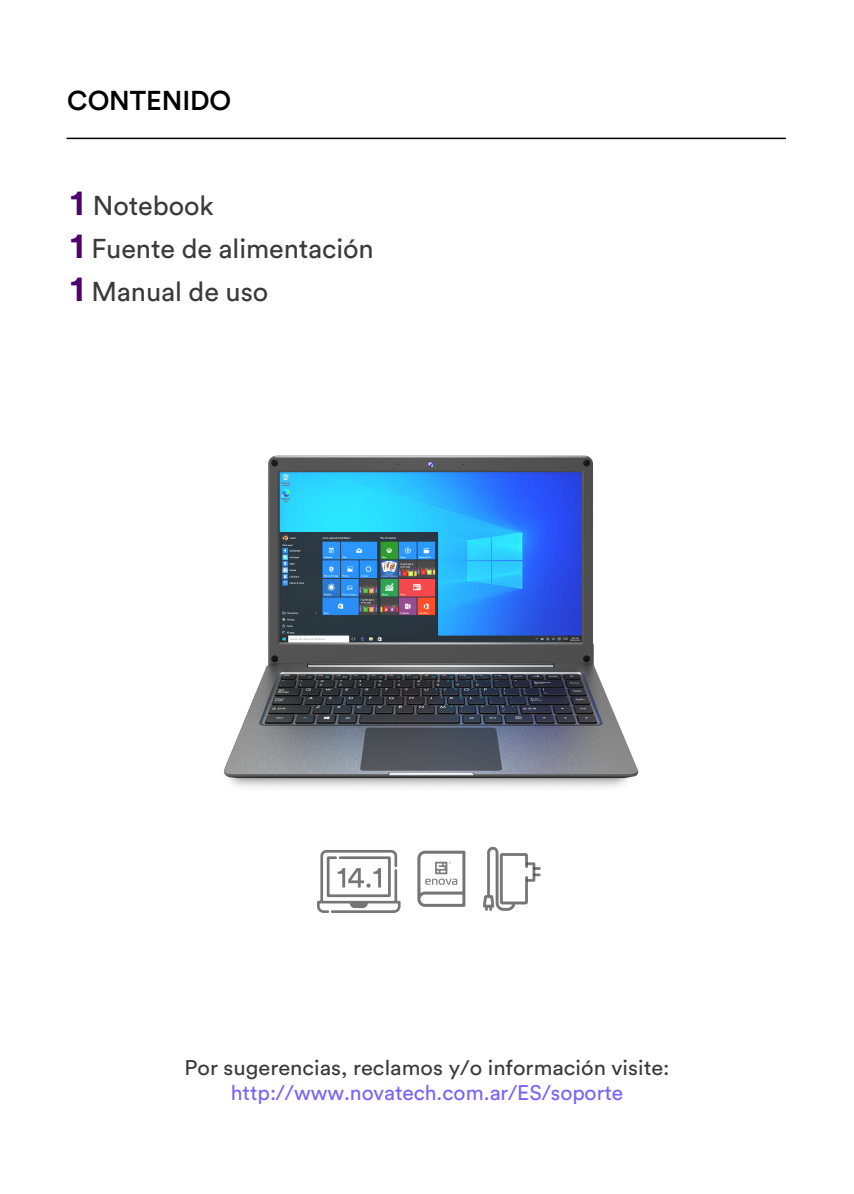
<style>
.page{position:relative;width:854px;height:1194px;background:#fff}
.page>*{position:absolute;margin:0;border:0;box-sizing:border-box;transform-origin:0 0}
.t1{font:27px/43.2px "Circular Std";letter-spacing:-.005em;color:#3a3a3a}
.t2{font:500 27px "Circular Std";letter-spacing:-.005em;color:#000}
.t3{font:21px "Circular Std";color:#3a3a3a;scale:1.04 1}
.t4{font:21px "Circular Std";color:#7963fc}
.s1{font-weight:700;font-size:36px;color:#4c036b}
</style>
<div class="page">
<hr style="left:67px;top:138px;width:718px;height:1px;background:#000">
<img style="left:223px;top:455px;width:416px;height:332px">
<svg style="left:317px;top:850px;width:83px;height:63px"></svg>
<svg style="left:483px;top:846px;width:57px;height:64px"></svg>
<svg style="left:417px;top:850px;width:48px;height:56px"></svg>
<p class="t2" style="left:67px;top:84px;width:165px">CONTENIDO</p>
<p class="t1" style="left:70px;top:183px;width:305px"><span class="s1">1</span> Notebook<br><span class="s1">1</span> Fuente de alimentación<br><span class="s1">1</span> Manual de uso</p>
<p class="t3" style="left:184px;top:1055px;width:468px">Por sugerencias, reclamos y/o información visite:</p>
<p class="t4" style="left:231px;top:1080px;width:393px">http://www.novatech.com.ar/ES/soporte</p>
</div>
